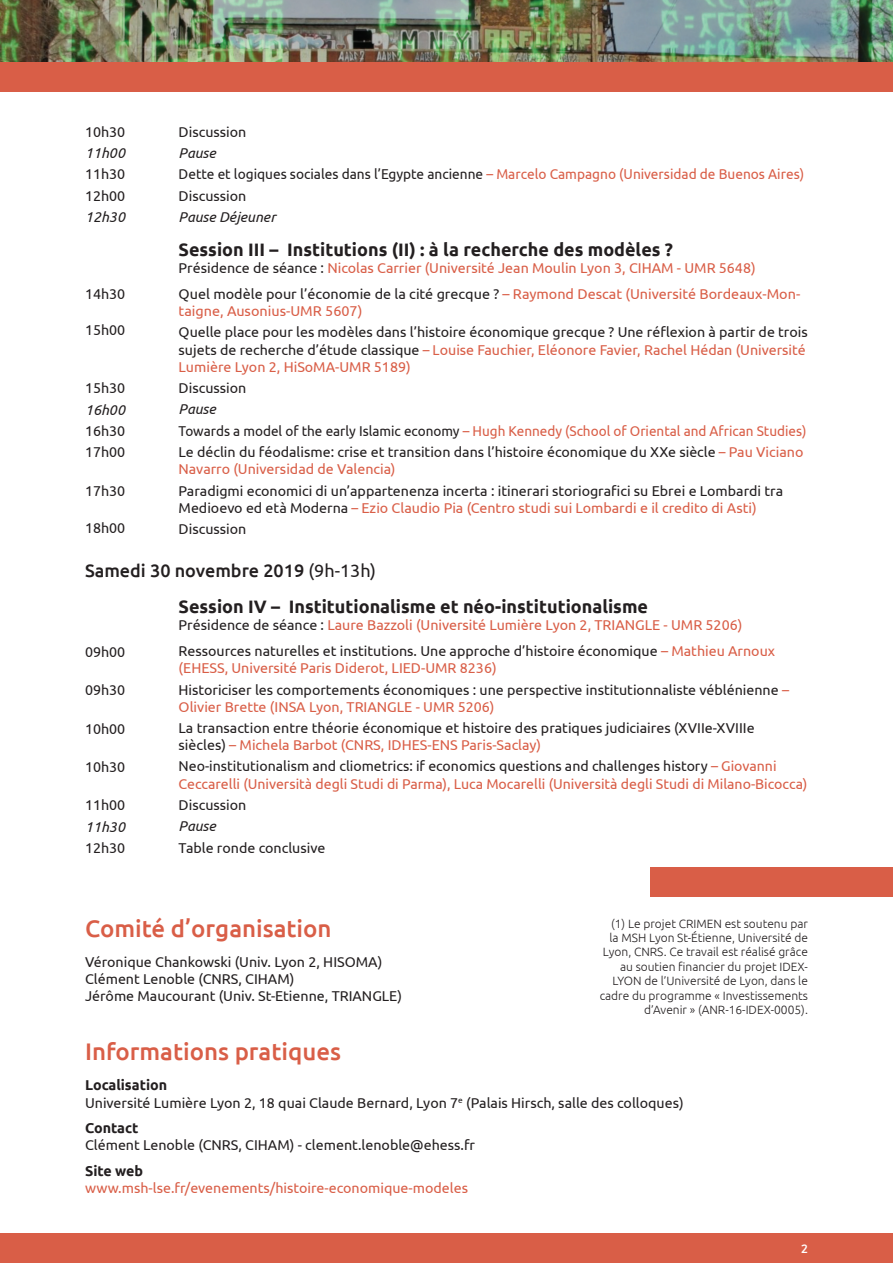
<style>
.page{position:relative;width:893px;height:1263px;background:#fff}
.page>*{position:absolute;margin:0;border:0;box-sizing:border-box;transform-origin:0 0}
.Titre_-_Classiq__esp{font:500 24px "Ubuntu";color:#d95e47}
.t1{font:700 18px "Ubuntu";color:#231f20}
.t2{font:500 18px "Ubuntu";color:#231f20}
.t3{font:14.25px/17.1px "Ubuntu";color:#231f20}
.t4{font:14.25px/17.1px "Ubuntu";color:#d95e47}
.t5{font:14.25px "Ubuntu";color:#231f20;scale:.96 1}
.t6{font:14.25px "Ubuntu";color:#d95e47;scale:.95 1}
.t7{font:italic 14.25px "Ubuntu";color:#231f20}
.t8{font:700 14.25px "Ubuntu";color:#231f20}
.t9{font:300 12px/14.4px "Ubuntu";color:#231f20;text-align:right}
.t10{font:700 12px "Ruda";color:#fff}
.s1{color:#d95e47}
.s2{color:#231f20}
.s3{font-weight:400}
</style>
<div class="page">
<img style="left:0;top:0;width:893px;height:62px">
<div style="left:0;top:1233px;width:893px;height:30px;background:#d95e47"></div>
<div style="left:0;top:62px;width:893px;height:29px;background:#d95e47"></div>
<div style="left:651px;top:867px;width:242px;height:30px;background:#d95e47"></div>
<p class="t3" style="left:85px;top:122px;width:42px">10h30</p>
<p class="t7" style="left:85px;top:144px;width:42px">11h00</p>
<p class="t3" style="left:85px;top:165px;width:42px">11h30</p>
<p class="t3" style="left:85px;top:186px;width:42px">12h00</p>
<p class="t7" style="left:85px;top:208px;width:42px">12h30</p>
<p class="t3" style="left:85px;top:285px;width:42px">14h30</p>
<p class="t3" style="left:85px;top:321px;width:42px">15h00</p>
<p class="t3" style="left:85px;top:379px;width:42px">15h30</p>
<p class="t7" style="left:85px;top:401px;width:42px">16h00</p>
<p class="t3" style="left:85px;top:422px;width:42px">16h30</p>
<p class="t3" style="left:85px;top:443px;width:42px">17h00</p>
<p class="t3" style="left:85px;top:482px;width:42px">17h30</p>
<p class="t3" style="left:85px;top:519px;width:42px">18h00</p>
<p class="t3" style="left:179px;top:122px;width:69px">Discussion</p>
<p class="t7" style="left:179px;top:144px;width:39px">Pause</p>
<p class="t5" style="left:179px;top:165px;width:653px">Dette et logiques sociales dans l’Egypte ancienne <span class="s1">– Marcelo Campagno (Universidad de Buenos Aires)</span></p>
<p class="t3" style="left:179px;top:186px;width:69px">Discussion</p>
<p class="t7" style="left:179px;top:208px;width:99px">Pause Déjeuner</p>
<p class="t1" style="left:179px;top:239px;width:496px">Session III – Institutions (II) : à la recherche des modèles ?</p>
<p class="t4" style="left:179px;top:259px;width:579px"><span class="s2">Présidence de séance :</span> Nicolas Carrier (Université Jean Moulin Lyon 3, CIHAM - UMR 5648)</p>
<p class="t4" style="left:179px;top:285px;width:623px"><span class="s2">Quel modèle pour l’économie de la cité grecque ?</span> – Raymond Descat (Université Bordeaux-Mon&shy;taigne, Ausonius-UMR 5607)</p>
<p class="t3" style="left:179px;top:323px;width:631px">Quelle place pour les modèles dans l’histoire économique grecque ? Une réflexion à partir de trois sujets de recherche d’étude classique <span class="s1">– Louise Fauchier, Eléonore Favier, Rachel Hédan (Université<br>Lumière Lyon 2, HiSoMA-UMR 5189)</span></p>
<p class="t3" style="left:179px;top:379px;width:69px">Discussion</p>
<p class="t7" style="left:179px;top:401px;width:39px">Pause</p>
<p class="t6" style="left:179px;top:422px;width:662px"><span class="s2">Towards a model of the early Islamic economy</span> – Hugh Kennedy (School of Oriental and African Studies)</p>
<p class="t3" style="left:179px;top:443px;width:626px">Le déclin du féodalisme: crise et transition dans l’histoire économique du XXe siècle <span class="s1">– Pau Viciano<br>Navarro (Universidad de Valencia)</span></p>
<p class="t3" style="left:179px;top:481px;width:606px">Paradigmi economici di un’appartenenza incerta : itinerari storiografici su Ebrei e Lombardi tra<br>Medioevo ed età Moderna <span class="s1">– Ezio Claudio Pia (Centro studi sui Lombardi e il credito di Asti)</span></p>
<p class="t3" style="left:179px;top:520px;width:69px">Discussion</p>
<p class="t2" style="left:85px;top:559px;width:293px">Samedi 30 novembre 2019 <span class="s3">(9h-13h)</span></p>
<p class="t1" style="left:179px;top:596px;width:471px">Session IV – Institutionalisme et néo-institutionalisme</p>
<p class="t4" style="left:179px;top:616px;width:565px"><span class="s2">Présidence de séance :</span> Laure Bazzoli (Université Lumière Lyon 2, TRIANGLE - UMR 5206)</p>
<p class="t3" style="left:179px;top:642px;width:598px">Ressources naturelles et institutions. Une approche d’histoire économique <span class="s1">– Mathieu Arnoux (EHESS, Université Paris Diderot, LIED-UMR 8236)</span></p>
<p class="t3" style="left:179px;top:680px;width:612px">Historiciser les comportements économiques : une perspective institutionnaliste véblénienne <span class="s1">–<br>Olivier Brette (INSA Lyon, TRIANGLE - UMR 5206)</span></p>
<p class="t3" style="left:179px;top:719px;width:578px">La transaction entre théorie économique et histoire des pratiques judiciaires (XVIIe-XVIIIe siècles) <span class="s1">– Michela Barbot (CNRS, IDHES-ENS Paris-Saclay)</span></p>
<p class="t4" style="left:179px;top:757px;width:630px"><span class="s2">Neo-institutionalism and cliometrics: if economics questions and challenges history</span> – Giovanni<br>Ceccarelli (Università degli Studi di Parma), Luca Mocarelli (Università degli Studi di Milano-Bicocca)</p>
<p class="t3" style="left:179px;top:796px;width:69px">Discussion</p>
<p class="t7" style="left:179px;top:817px;width:39px">Pause</p>
<p class="t3" style="left:179px;top:838px;width:148px">Table ronde conclusive</p>
<p class="t3" style="left:85px;top:643px;width:42px">09h00</p>
<p class="t3" style="left:85px;top:681px;width:42px">09h30</p>
<p class="t3" style="left:85px;top:720px;width:42px">10h00</p>
<p class="t3" style="left:85px;top:758px;width:42px">10h30</p>
<p class="t3" style="left:85px;top:796px;width:42px">11h00</p>
<p class="t7" style="left:85px;top:818px;width:42px">11h30</p>
<p class="t3" style="left:85px;top:839px;width:42px">12h30</p>
<p class="Titre_-_Classiq__esp" style="left:85px;top:913px;width:248px">Comité d’organisation</p>
<p class="t3" style="left:85px;top:953px;width:299px">Véronique Chankowski (Univ. Lyon 2, HISOMA)</p>
<p class="t3" style="left:85px;top:970px;width:211px">Clément Lenoble (CNRS, CIHAM)</p>
<p class="t3" style="left:85px;top:987px;width:319px">Jérôme Maucourant (Univ. St-Etienne, TRIANGLE)</p>
<p class="Titre_-_Classiq__esp" style="left:85px;top:1037px;width:258px">Informations pratiques</p>
<p class="t9" style="left:600px;top:916px;width:210px">(1) Le projet CRIMEN est soutenu par la MSH Lyon St-Étienne, Université de Lyon, CNRS. Ce travail est réalisé grâce au soutien financier du projet IDEX-LYON de l’Université de Lyon, dans le cadre du programme « Investissements d’Avenir » (ANR-16-IDEX-0005).</p>
<p class="t8" style="left:85px;top:1077px;width:84px">Localisation</p>
<p class="t3" style="left:85px;top:1093px;width:600px">Université Lumière Lyon 2, 18 quai Claude Bernard, Lyon 7<sup>e</sup> (Palais Hirsch, salle des colloques)</p>
<p class="t8" style="left:85px;top:1119px;width:55px">Contact</p>
<p class="t3" style="left:85px;top:1136px;width:392px">Clément Lenoble (CNRS, CIHAM) - clement.lenoble@ehess.fr</p>
<p class="t8" style="left:85px;top:1162px;width:60px">Site web</p>
<p class="t4" style="left:85px;top:1179px;width:384px">www.msh-lse.fr/evenements/histoire-economique-modeles</p>
<p class="t10" style="left:801px;top:1242px;width:8px">2</p>
</div>
